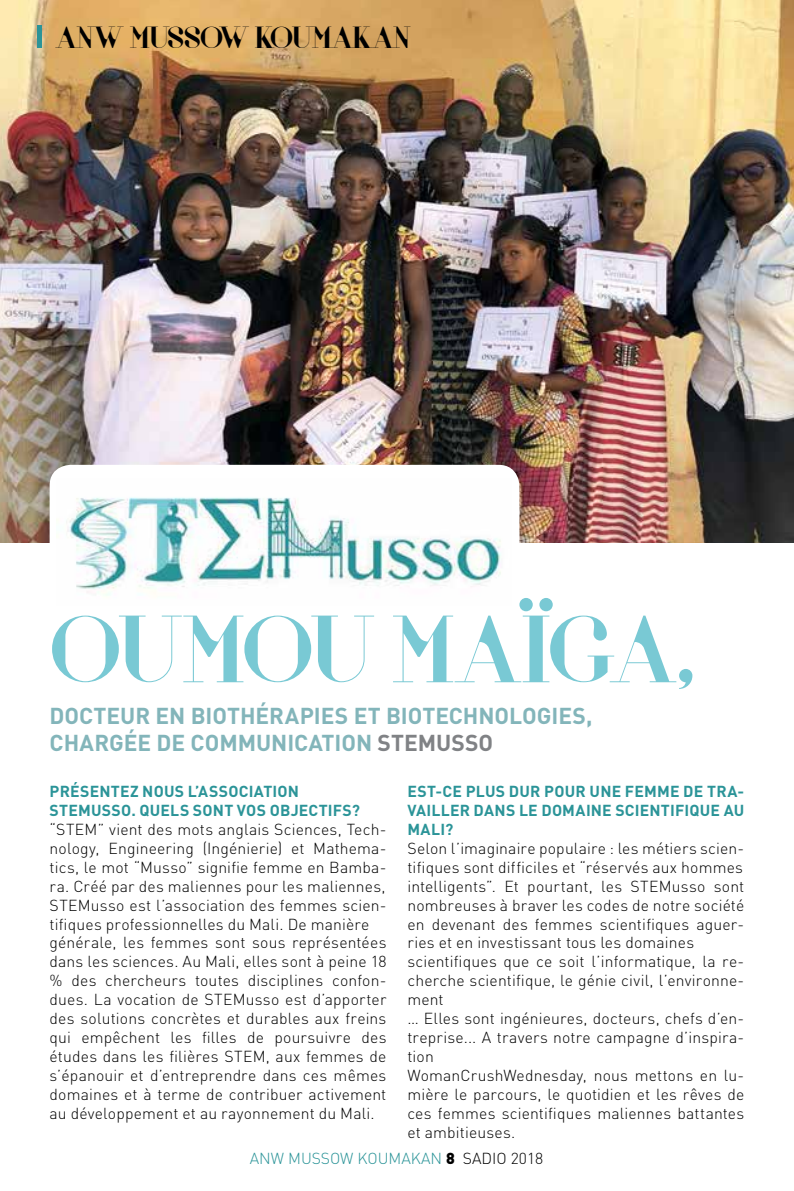
<style>
.page{position:relative;width:794px;height:1191px;background:#fff}
.page>*{position:absolute;margin:0;border:0;box-sizing:border-box;transform-origin:0 0}
.t1{font:98px "Voor";letter-spacing:.015em;color:#79c9d4}
.t2{font:31.5px "Voor";color:#000}
.t3{font:700 22.75px/27.3px "DIN";letter-spacing:-.005em;color:#83b5ba}
.t4{font:700 22.75px "DIN";color:#808285}
.t5{font:300 15.75px/18.9px "DIN";letter-spacing:.01em;color:#000}
.t6{font:700 15.75px/18.9px "DIN";letter-spacing:.01em;color:#2b9498}
.t7{font:300 15.75px "DIN";color:#2b9498}
.s1{color:#808285}
.s2{font-weight:900;color:#000}
.s3{color:#000}
</style>
<div class="page">
<img style="left:0;top:0;width:794px;height:542px">
<div style="left:37px;top:25px;width:5px;height:23px;background:#2b9498"></div>
<div style="left:50px;top:465px;width:469px;height:153px;background:#fff;border-radius:21px"></div>
<img style="left:66px;top:497px;width:435px;height:98px">
<h2 class="t2" style="left:55px;top:19px;width:357px">ANW MUSSOW KOUMAKAN</h2>
<h1 class="t1" style="left:50px;top:591px;width:647px">OUMOU MAÏGA,</h1>
<h3 class="t3" style="left:50px;top:701px;width:544px">DOCTEUR EN BIOTHÉRAPIES ET BIOTECHNOLOGIES,<br>CHARGÉE DE COMMUNICATION <span class="s1">STEM</span></h3>
<h3 class="t4" style="left:436px;top:728px;width:58px">USSO</h3>
<p class="t6" style="left:50px;top:781px;width:251px">PRÉSENTEZ NOUS L’ASSOCIATION<br>STEM</p>
<p class="t6" style="left:91px;top:800px;width:270px">USSO. QUELS SONT VOS OBJ ECTIFS?</p>
<p class="t5" style="left:50px;top:819px;width:338px">“STEM” vient des mots anglais Sciences, Tech&shy;nology, Engineering (I ngénierie) et Mathema&shy;tics, le mot “Musso” signifie femme en Bamba&shy;ra. Créé par des maliennes pour les maliennes, STEMusso est l’association des femmes scien&shy;tifiques professionnelles du Mali. De manière générale, les femmes sont sous représentées dans les sciences. Au Mali, elles sont à peine 18 % des chercheurs toutes disciplines confon&shy;dues. La vocation de STEMusso est d’apporter des solutions concrètes et durables aux freins qui empêchent les filles de poursuivre des études dans les filières STEM, aux femmes de s’épanouir et d’entreprendre dans ces mêmes domaines et à terme de contribuer activement au développement et au rayonnement du Mali.</p>
<p class="t6" style="left:407px;top:781px;width:338px;text-align:justify">EST-CE PLUS DUR POUR UNE FEMME DE TRA-VAILLER DANS LE DOMAINE SCIENTIFIQUE AU MALI?</p>
<p class="t5" style="left:407px;top:838px;width:338px">Selon l’imaginaire populaire : les métiers scien&shy;tifiques sont difficiles et “réservés aux hommes intelligents”. Et pourtant, les STE Musso sont nombreuses à braver les codes de notre société en devenant des femmes scientifiques aguer&shy;ries et en investissant tous les domaines scientifiques que ce soit l’informatique, la re&shy;cherche scientifique, le génie civil, l’environne&shy;ment<br>… Elles sont ingénieures, docteurs, chefs d’en&shy;treprise... A travers notre campagne d’inspira&shy;tion<br>WomanCrushWednesday, nous mettons en lu&shy;mière le parcours, le quotidien et les rêves de ces femmes scientifiques maliennes battantes et ambitieuses.</p>
<p class="t7" style="left:250px;top:1149px;width:295px">Anw Mussow Koumakan <span class="s2">8</span> <span class="s3">sadio 2018</span></p>
</div>
